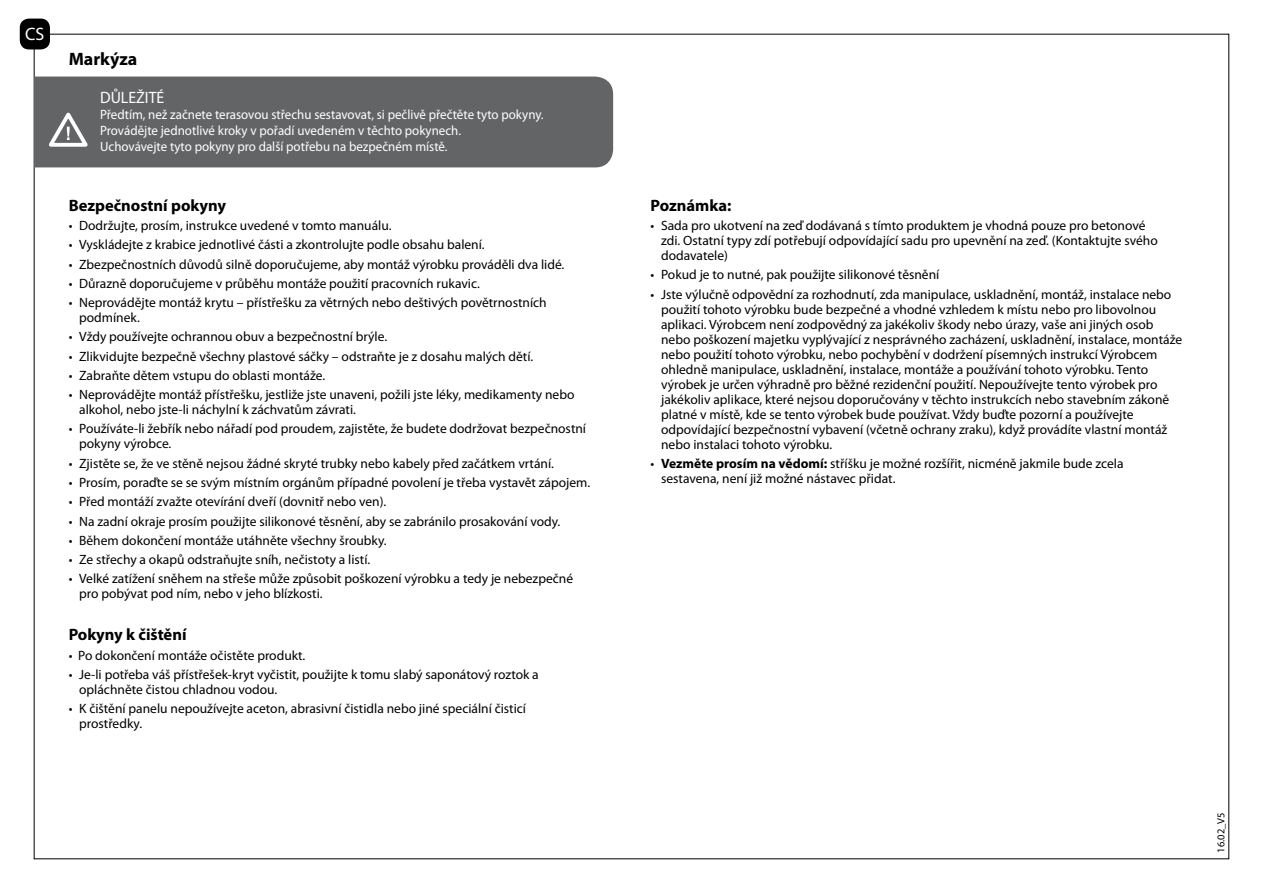
<style>
.page{position:relative;width:1263px;height:893px;background:#fff}
.page>*{position:absolute;margin:0;border:0;box-sizing:border-box;transform-origin:0 0}
.t1{font:700 18px "Myriad Pro";color:#000}
.t2{font:18px "Myriad Pro";color:#fff}
.t3{font:700 16.5px "Myriad Pro";color:#000}
.t4{font:16.5px "Myriad Pro";color:#fff;scale:.96 1}
.t5{font:13.5px/15px "Myriad Pro";color:#000}
.t6{font:13.5px/16.2px "Myriad Pro";color:#fff;scale:.96 1}
.t7{font:10.5px "Myriad Pro";color:#000}
.s1{font-weight:700}
</style>
<div class="page">
<div style="left:34px;top:77px;width:579px;height:90px;background:#636466"></div>
<svg style="left:44px;top:109px;width:48px;height:40px"></svg>
<div style="left:21px;top:19px;width:28px;height:30px;background:#000;border-radius:9px"></div>
<div style="left:20px;top:19px;width:30px;height:30px;border:2px solid #000;border-radius:9px"></div>
<h1 class="t2" style="left:25px;top:24px;width:21px">CS</h1>
<h1 class="t1" style="left:69px;top:48px;width:70px">Markýza</h1>
<p class="t4" style="left:100px;top:88px;width:68px">DŮLEŽITÉ</p>
<p class="t6" style="left:100px;top:106px;width:463px">Předtím, než začnete terasovou střechu sestavovat, si pečlivě přečtěte tyto pokyny.<br>Provádějte jednotlivé kroky v pořadí uvedeném v těchto pokynech.<br>Uchovávejte tyto pokyny pro další potřebu na bezpečném místě.</p>
<p class="t3" style="left:69px;top:196px;width:159px">Bezpečnostní pokyny</p>
<p class="t5" style="left:69px;top:218px;width:324px">• Dodržujte, prosím, instrukce uvedené v tomto manuálu.</p>
<p class="t5" style="left:69px;top:238px;width:418px">• Vyskládejte z krabice jednotlivé části a zkontrolujte podle obsahu balení.</p>
<p class="t5" style="left:69px;top:257px;width:497px">• Zbezpečnostních důvodů silně doporučujeme, aby montáž výrobku prováděli dva lidé.</p>
<p class="t5" style="left:69px;top:276px;width:413px">• Důrazně doporučujeme v průběhu montáže použití pracovních rukavic.</p>
<p class="t5" style="left:79px;top:295px;width:469px;text-indent:-11px">• Neprovádějte montáž krytu – přístřešku za větrných nebo deštivých povětrnostních podmínek.</p>
<p class="t5" style="left:69px;top:330px;width:320px">• Vždy používejte ochrannou obuv a bezpečnostní brýle.</p>
<p class="t5" style="left:69px;top:349px;width:466px">• Zlikvidujte bezpečně všechny plastové sáčky – odstraňte je z dosahu malých dětí.</p>
<p class="t5" style="left:69px;top:368px;width:258px">• Zabraňte dětem vstupu do oblasti montáže.</p>
<p class="t5" style="left:79px;top:387px;width:497px;text-indent:-11px">• Neprovádějte montáž přístřešku, jestliže jste unaveni, požili jste léky, medikamenty nebo alkohol, nebo jste-li náchylní k záchvatům závrati.</p>
<p class="t5" style="left:79px;top:422px;width:508px;text-indent:-11px">• Používáte-li žebřík nebo nářadí pod proudem, zajistěte, že budete dodržovat bezpečnostní pokyny výrobce.</p>
<p class="t5" style="left:69px;top:456px;width:487px">• Zjistěte se, že ve stěně nejsou žádné skryté trubky nebo kabely před začátkem vrtání.</p>
<p class="t5" style="left:69px;top:475px;width:523px">• Prosím, poraďte se se svým místním orgánům případné povolení je třeba vystavět zápojem.</p>
<p class="t5" style="left:69px;top:494px;width:319px">• Před montáží zvažte otevírání dveří (dovnitř nebo ven).</p>
<p class="t5" style="left:69px;top:514px;width:493px">• Na zadní okraje prosím použijte silikonové těsnění, aby se zabránilo prosakování vody.</p>
<p class="t5" style="left:69px;top:533px;width:319px">• Během dokončení montáže utáhněte všechny šroubky.</p>
<p class="t5" style="left:69px;top:552px;width:303px">• Ze střechy a okapů odstraňujte sníh, nečistoty a listí.</p>
<p class="t5" style="left:79px;top:571px;width:495px;text-indent:-11px">• Velké zatížení sněhem na střeše může způsobit poškození výrobku a tedy je nebezpečné pro pobývat pod ním, nebo v jeho blízkosti.</p>
<p class="t3" style="left:69px;top:626px;width:119px">Pokyny k čištění</p>
<p class="t5" style="left:69px;top:648px;width:238px">• Po dokončení montáže očistěte produkt.</p>
<p class="t5" style="left:79px;top:667px;width:461px;text-indent:-11px">• Je-li potřeba váš přístřešek-kryt vyčistit, použijte k tomu slabý saponátový roztok a opláchněte čistou chladnou vodou.</p>
<p class="t5" style="left:79px;top:701px;width:448px;text-indent:-11px">• K čištění panelu nepoužívejte aceton, abrasivní čistidla nebo jiné speciální čisticí prostředky.</p>
<p class="t3" style="left:651px;top:196px;width:82px">Poznámka:</p>
<p class="t5" style="left:661px;top:218px;width:498px;text-indent:-11px">• Sada pro ukotvení na zeď dodávaná s tímto produktem je vhodná pouze pro betonové zdi. Ostatní typy zdí potřebují odpovídající sadu pro upevnění na zeď. (Kontaktujte svého dodavatele)</p>
<p class="t5" style="left:651px;top:268px;width:290px">• Pokud je to nutné, pak použijte silikonové těsnění</p>
<p class="t5" style="left:661px;top:287px;width:522px;text-indent:-11px">• Jste výlučně odpovědní za rozhodnutí, zda manipulace, uskladnění, montáž, instalace nebo použití tohoto výrobku bude bezpečné a vhodné vzhledem k místu nebo pro libovolnou aplikaci. Výrobcem není zodpovědný za jakékoliv škody nebo úrazy, vaše ani jiných osob nebo poškození majetku vyplývající z nesprávného zacházení, uskladnění, instalace, montáže nebo použití tohoto výrobku, nebo pochybění v dodržení písemných instrukcí Výrobcem ohledně manipulace, uskladnění, instalace, montáže a používání tohoto výrobku. Tento výrobek je určen výhradně pro běžné rezidenční použití. Nepoužívejte tento výrobek pro jakékoliv aplikace, které nejsou doporučovány v těchto instrukcích nebo stavebním zákoně platné v místě, kde se tento výrobek bude používat. Vždy buďte pozorní a používejte odpovídající bezpečnostní vybavení (včetně ochrany zraku), když provádíte vlastní montáž nebo instalaci tohoto výrobku.</p>
<p class="t5" style="left:661px;top:456px;width:464px;text-indent:-11px">• <span class="s1">Vezměte prosím na vědomí:</span> stříšku je možné rozšířit, nicméně jakmile bude zcela sestavena, není již možné nástavec přidat.</p>
<p class="t7" style="left:1215px;top:853px;width:42px;rotate:-90deg">16.02_V5</p>
</div>
